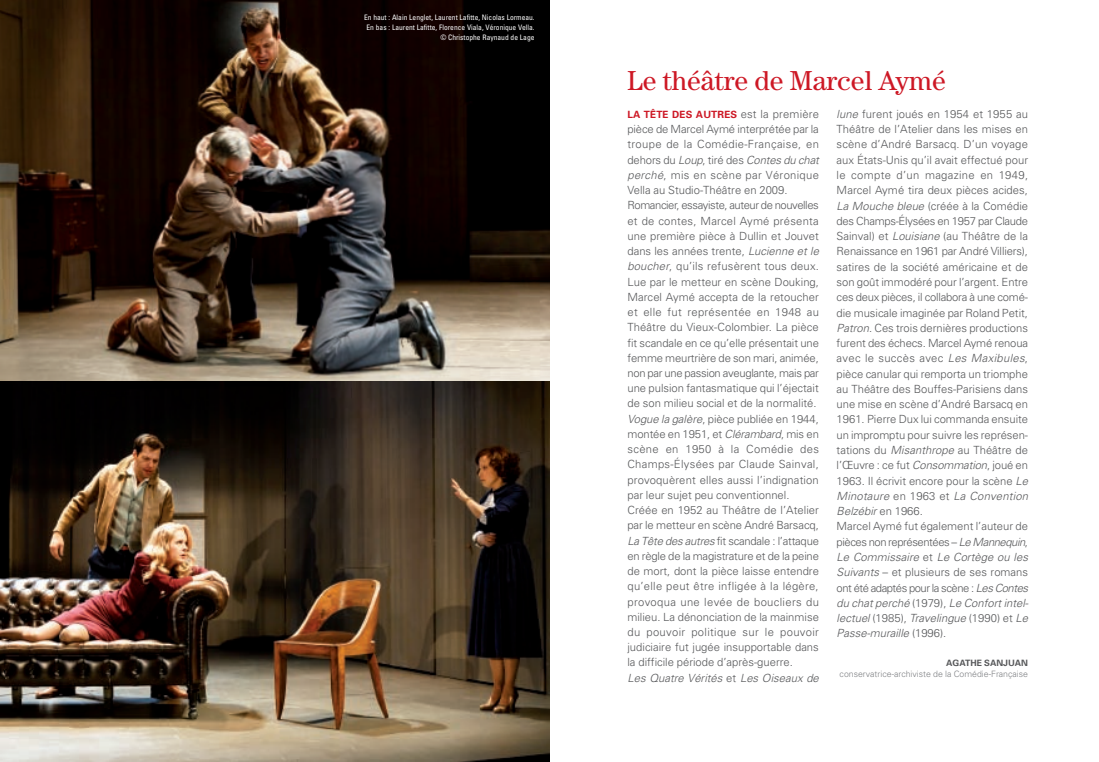
<style>
.page{position:relative;width:1099px;height:762px;background:#fff}
.page>*{position:absolute;margin:0;border:0;box-sizing:border-box;transform-origin:0 0}
.t1{font:27.5px "Century Std";color:#cd1825}
.t2{font:300 11.25px/15.2px "Univers";color:#57585a}
.t3{font:700 10px "Univers";letter-spacing:.015em;color:#cd1825}
.t4{font:300 8.75px "Univers";color:#808285}
.t5{font:700 8.75px "Univers";color:#57585a}
.t6{font:condensed 7.5px/10px "Univers";color:#fff;text-align:right}
.s1{font-weight:300;font-size:11.25px;color:#57585a}
.s2{font-style:italic}
</style>
<div class="page">
<img style="left:0;top:381px;width:549px;height:381px">
<img style="left:0;top:0;width:549px;height:381px">
<p class="t6" style="left:364px;top:13px;width:172px">En haut : Alain Lenglet, Laurent Lafitte, Nicolas Lormeau.<br>En bas : Laurent Lafitte, Florence Viala, Véronique Vella. © Christophe Raynaud de Lage</p>
<h1 class="t1" style="left:627px;top:71px;width:320px">Le théâtre de Marcel Aymé</h1>
<p class="t3" style="left:627px;top:111px;width:193px">LA TÊTE DES AUTRES <span class="s1">est la première</span></p>
<p class="t2" style="left:627px;top:123px;width:193px">pièce de Marcel Aymé interprétée par la troupe de la Comédie-Française, en dehors du <span class="s2">Loup</span>, tiré des <span class="s2">Contes du chat perché</span>, mis en scène par Véronique Vella au Studio-Théâtre en 2009.<br>Romancier, essayiste, auteur de nouvelles et de contes, Marcel Aymé présenta une première pièce à Dullin et Jouvet dans les années trente, <span class="s2">Lucienne et le boucher</span>, qu’ils refusèrent tous deux.<br>Lue par le metteur en scène Douking, Marcel Aymé accepta de la retoucher et elle fut représentée en 1948 au Théâtre du Vieux-Colombier. La pièce fit scandale en ce qu’elle présentait une femme meurtrière de son mari, animée, non par une passion aveuglante, mais par une pulsion fantasmatique qui l’éjectait de son milieu social et de la normalité.<br><span class="s2">Vogue la galère</span>, pièce publiée en 1944, montée en 1951, et <span class="s2">Clérambard</span>, mis en scène en 1950 à la Comédie des Champs-Élysées par Claude Sainval, provoquèrent elles aussi l’indignation par leur sujet peu conventionnel.<br>Créée en 1952 au Théâtre de l’Atelier par le metteur en scène André Barsacq, <span class="s2">La Tête des autres</span> fit scandale : l’attaque en règle de la magistrature et de la peine de mort, dont la pièce laisse entendre qu’elle peut être infligée à la légère, provoqua une levée de boucliers du milieu. La dénonciation de la mainmise du pouvoir politique sur le pouvoir judiciaire fut jugée insupportable dans la difficile période d’après-guerre.<br><span class="s2">Les Quatre Vérités</span> et <span class="s2">Les Oiseaux de</span></p>
<p class="t2" style="left:836px;top:107px;width:193px"><span class="s2">lune</span> furent joués en 1954 et 1955 au Théâtre de l’Atelier dans les mises en scène d’André Barsacq. D’un voyage aux États-Unis qu’il avait effectué pour le compte d’un magazine en 1949, Marcel Aymé tira deux pièces acides, <span class="s2">La Mouche bleue</span> (créée à la Comédie des Champs-Élysées en 1957 par Claude Sainval) et <span class="s2">Louisiane</span> (au Théâtre de la Renaissance en 1961 par André Villiers), satires de la société américaine et de son goût immodéré pour l’argent. Entre ces deux pièces, il collabora à une comé&shy;die musicale imaginée par Roland Petit, <span class="s2">Patron</span>. Ces trois dernières productions furent des échecs. Marcel Aymé renoua avec le succès avec <span class="s2">Les Maxibules</span>, pièce canular qui remporta un triomphe au Théâtre des Bouffes-Parisiens dans une mise en scène d’André Barsacq en 1961. Pierre Dux lui commanda ensuite un impromptu pour suivre les représen&shy;tations du <span class="s2">Misanthrope</span> au Théâtre de l’Œuvre : ce fut <span class="s2">Consommation</span>, joué en 1963. Il écrivit encore pour la scène <span class="s2">Le Minotaure</span> en 1963 et <span class="s2">La Convention Belzébir</span> en 1966.<br>Marcel Aymé fut également l’auteur de pièces non représentées – <span class="s2">Le Mannequin</span>, <span class="s2">Le Commissaire</span> et <span class="s2">Le Cortège ou les Suivants</span> – et plusieurs de ses romans ont été adaptés pour la scène : <span class="s2">Les Contes du chat perché</span> (1979), <span class="s2">Le Confort intel&shy;lectuel</span> (1985), <span class="s2">Travelingue</span> (1990) et <span class="s2">Le Passe-muraille</span> (1996).</p>
<p class="t5" style="left:946px;top:659px;width:83px">AGATHE SANJUAN</p>
<p class="t4" style="left:839px;top:670px;width:190px">conservatrice-archiviste de la Comédie-Française</p>
</div>
